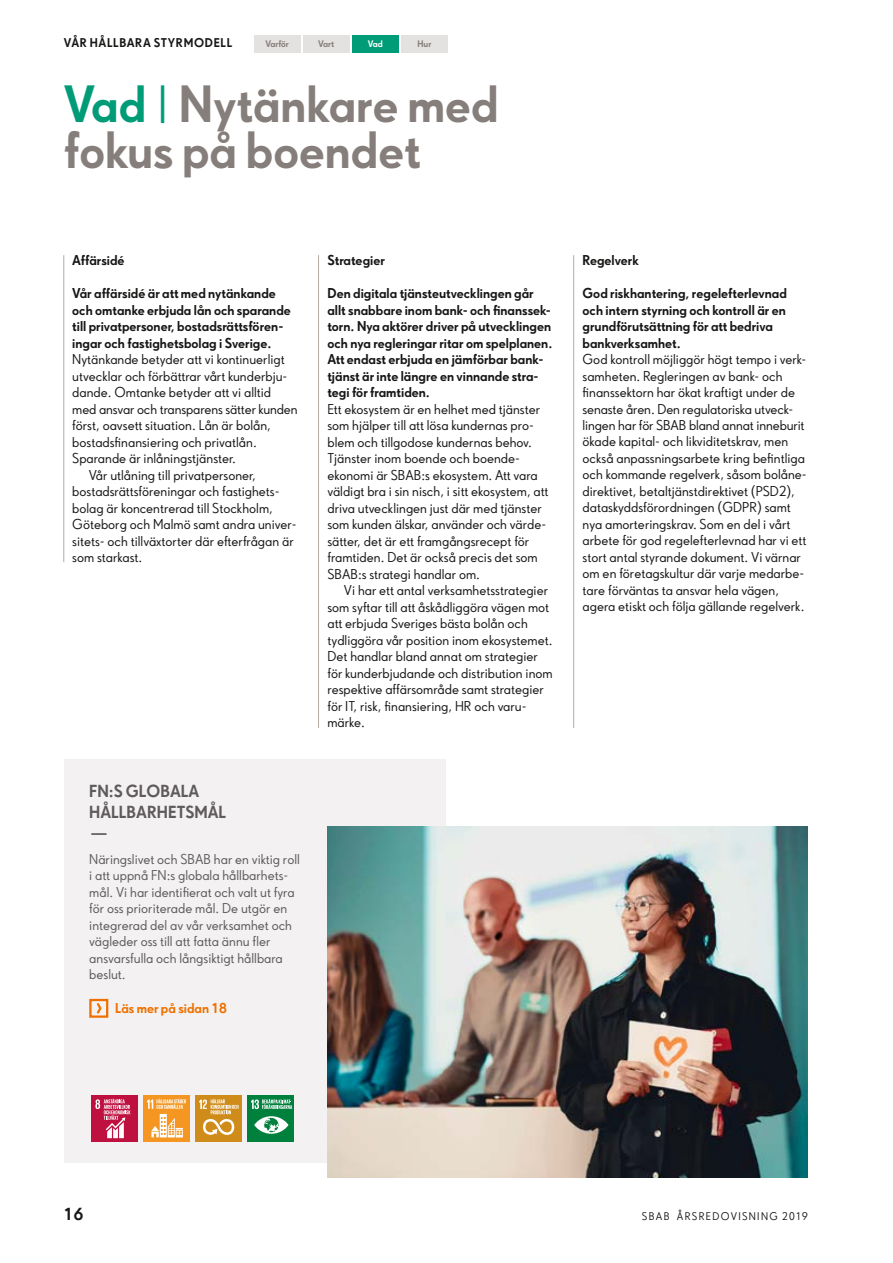
<style>
.page{position:relative;width:893px;height:1263px;background:#fff}
.page>*{position:absolute;margin:0;border:0;box-sizing:border-box;transform-origin:0 0}
.t1{font:700 49.5px/46.5px "SBAB Sans";color:#857e7a}
.t2{font:700 16.5px/21px "SBAB Sans";color:#5e5a5d}
.t3{font:700 16.5px "SBAB Sans";color:#181716}
.t4{font:13.5px/16.5px "SBAB Sans";color:#181716}
.t5{font:700 13.5px/16.5px "SBAB Sans";color:#181716}
.t6{font:13.5px/16.5px "SBAB Sans";color:#5e5a5d}
.t7{font:700 13.5px "SBAB Sans";color:#ee7100}
.t8{font:700 12px "SBAB Sans";color:#181716}
.t9{font:10.5px "SBAB Sans";letter-spacing:.12em;color:#181716}
.t10{font:700 9px "SBAB Sans";color:#857e7a}
.t11{font:700 9px "SBAB Sans";color:#fff}
.s1{color:#009c77}
.s2{font-size:33.6px;color:#009c77}
</style>
<div class="page">
<div style="left:64px;top:759px;width:382px;height:403px;background:#f3f1f1"></div>
<div style="left:401px;top:35px;width:47px;height:17px;background:#e4e1e1"></div>
<div style="left:352px;top:35px;width:47px;height:17px;background:#009c77"></div>
<div style="left:254px;top:35px;width:47px;height:17px;background:#e4e1e1"></div>
<div style="left:303px;top:35px;width:47px;height:17px;background:#e4e1e1"></div>
<img style="left:327px;top:827px;width:481px;height:351px">
<svg style="left:96px;top:1003px;width:6px;height:11px"></svg>
<div style="left:89px;top:999px;width:19px;height:19px;border:2px solid #ee7100"></div>
<div style="left:143px;top:1096px;width:46px;height:46px;background:#f49621"></div>
<svg style="left:147px;top:1098px;width:39px;height:39px"></svg>
<div style="left:196px;top:1096px;width:46px;height:46px;background:#d08c1b"></div>
<svg style="left:199px;top:1098px;width:39px;height:37px"></svg>
<div style="left:248px;top:1096px;width:46px;height:46px;background:#00803d"></div>
<svg style="left:254px;top:1116px;width:35px;height:18px"></svg>
<svg style="left:251px;top:1099px;width:41px;height:10px"></svg>
<div style="left:91px;top:1096px;width:46px;height:46px;background:#be1140"></div>
<svg style="left:95px;top:1099px;width:35px;height:39px"></svg>
<hr style="left:63px;top:255px;width:1px;height:307px;background:#b3aca6">
<hr style="left:318px;top:255px;width:1px;height:473px;background:#b3aca6">
<hr style="left:573px;top:255px;width:1px;height:473px;background:#b3aca6">
<p class="t8" style="left:64px;top:35px;width:35px">Vår hållbara</p>
<p class="t8" style="left:154px;top:35px;width:9px">styrmodell</p>
<p class="t10" style="left:265px;top:38px;width:25px">Varför</p>
<p class="t10" style="left:318px;top:38px;width:18px">Vart</p>
<p class="t11" style="left:368px;top:38px;width:17px">Vad</p>
<p class="t10" style="left:417px;top:38px;width:15px">Hur</p>
<h1 class="t1" style="left:64px;top:79px;width:436px"><span class="s1">Vad</span> <span class="s2">|</span> Nytänkare med fokus på boendet</h1>
<p class="t5" style="left:72px;top:251px;width:54px">Affärsidé</p>
<p class="t5" style="left:72px;top:284px;width:220px">Vår affärsidé är att med nytänkande och omtanke erbjuda lån och sparande till privatpersoner, bostadsrättsfören&shy;ingar och fastighetsbolag i Sverige.</p>
<p class="t4" style="left:72px;top:351px;width:214px">Nytänkande betyder att vi kontinuerligt</p>
<p class="t4" style="left:72px;top:367px;width:217px">utvecklar och förbättrar vårt kunderbju-</p>
<p class="t4" style="left:72px;top:384px;width:200px">dande. Omtanke betyder att vi alltid</p>
<p class="t4" style="left:72px;top:400px;width:227px">med ansvar och transparens sätter kunden</p>
<p class="t4" style="left:72px;top:417px;width:200px">först, oavsett situation. Lån är bolån,</p>
<p class="t4" style="left:72px;top:433px;width:186px">bostadsfinansiering och privatlån.</p>
<p class="t4" style="left:72px;top:450px;width:165px">Sparande är inlåningstjänster.</p>
<p class="t4" style="left:89px;top:466px;width:169px">Vår utlåning till privatpersoner,</p>
<p class="t4" style="left:72px;top:483px;width:207px">bostadsrättsföreningar och fastighets-</p>
<p class="t4" style="left:72px;top:499px;width:202px">bolag är koncentrerad till Stockholm,</p>
<p class="t4" style="left:72px;top:516px;width:226px">Göteborg och Malmö samt andra univer-</p>
<p class="t4" style="left:72px;top:532px;width:223px">sitets- och tillväxtorter där efterfrågan är</p>
<p class="t4" style="left:72px;top:549px;width:72px">som starkast.</p>
<p class="t2" style="left:89px;top:780px;width:139px">FN:S GLOBALA<br>HÅLLBARHETSMÅL –</p>
<p class="t6" style="left:89px;top:850px;width:212px">Näringslivet och SBAB har en viktig roll i att uppnå FN:s globala hållbarhets&shy;mål. Vi har identifierat och valt ut fyra för oss prioriterade mål. De utgör en integrerad del av vår verksamhet och vägleder oss till att fatta ännu fler ansvarsfulla och långsiktigt hållbara beslut.</p>
<p class="t7" style="left:115px;top:1000px;width:114px">Läs mer på sidan 18</p>
<p class="t5" style="left:327px;top:251px;width:59px">Strategier</p>
<p class="t5" style="left:327px;top:284px;width:226px">Den digitala tjänsteutvecklingen går allt snabbare inom bank- och finanssek&shy;torn. Nya aktörer driver på utvecklingen och nya regleringar ritar om spelplanen.<br>Att endast erbjuda en jämförbar bank&shy;tjänst är inte längre en vinnande stra&shy;tegi för framtiden.</p>
<p class="t4" style="left:327px;top:400px;width:223px">Ett ekosystem är en helhet med tjänster som hjälper till att lösa kundernas pro&shy;blem och tillgodose kundernas behov.<br>Tjänster inom boende och boende&shy;ekonomi är SBAB:s ekosystem. Att vara väldigt bra i sin nisch, i sitt ekosystem, att driva utvecklingen just där med tjänster som kunden älskar, använder och värde&shy;sätter, det är ett framgångsrecept för framtiden. Det är också precis det som SBAB:s strategi handlar om.</p>
<p class="t4" style="left:327px;top:581px;width:227px;text-indent:16px">Vi har ett antal verksamhetsstrategier som syftar till att åskådliggöra vägen mot att erbjuda Sveriges bästa bolån och tydliggöra vår position inom ekosystemet.<br>Det handlar bland annat om strategier för kunderbjudande och distribution inom respektive affärsområde samt strategier för IT, risk, finansiering, HR och varu&shy;märke.</p>
<p class="t5" style="left:583px;top:251px;width:58px">Regelverk</p>
<p class="t5" style="left:583px;top:284px;width:206px">God riskhantering, regelefterlevnad och intern styrning och kontroll är en grundförutsättning för att bedriva bankverksamhet.</p>
<p class="t4" style="left:583px;top:350px;width:225px">God kontroll möjliggör högt tempo i verk&shy;samheten. Regleringen av bank- och finanssektorn har ökat kraftigt under de senaste åren. Den regulatoriska utveck&shy;lingen har för SBAB bland annat inneburit ökade kapital- och likviditetskrav, men också anpassningsarbete kring befintliga och kommande regelverk, såsom bolåne&shy;direktivet, betaltjänstdirektivet (PSD2), dataskyddsförordningen (GDPR) samt nya amorteringskrav. Som en del i vårt arbete för god regelefterlevnad har vi ett stort antal styrande dokument. Vi värnar om en företagskultur där varje medarbe&shy;tare förväntas ta ansvar hela vägen, agera etiskt och följa gällande regelverk.</p>
<p class="t3" style="left:64px;top:1204px;width:21px">16</p>
<p class="t9" style="left:642px;top:1210px;width:167px">SBAB ÅRSREDOVISNING 2019</p>
</div>
